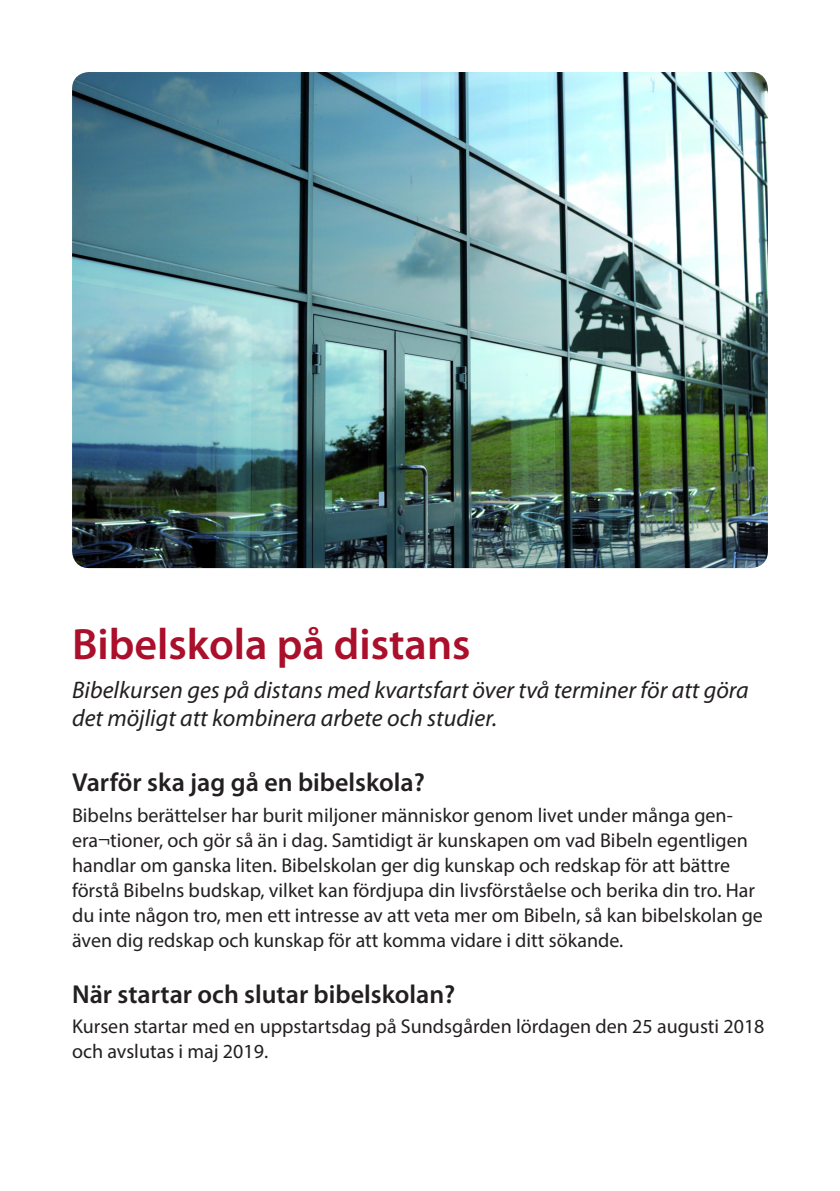
<style>
.page{position:relative;width:840px;height:1191px;background:#fff}
.page>*{position:absolute;margin:0;border:0;box-sizing:border-box;transform-origin:0 0}
.t1{font:600 44px "Myriad Pro";color:#aa0f2b}
.t2{font:600 26px "Myriad Pro";color:#231f20}
.t3{font:italic 24px/28px "Myriad Pro";color:#231f20}
.t4{font:20px/25px "Myriad Pro";color:#231f20}
</style>
<div class="page">
<img style="left:72px;top:72px;width:695px;height:496px">
<p class="t1" style="left:72px;top:616px;width:400px">Bibelskola på distans</p>
<p class="t3" style="left:72px;top:675px;width:677px">Bibelkursen ges på distans med kvartsfart över två terminer för att göra det möjligt att kombinera arbete och studier.</p>
<p class="t2" style="left:72px;top:765px;width:354px">Varför ska jag gå en bibelskola?</p>
<p class="t4" style="left:72px;top:802px;width:692px">Bibelns berättelser har burit miljoner människor genom livet under många gen&shy;era¬tioner, och gör så än i dag. Samtidigt är kunskapen om vad Bibeln egentligen handlar om ganska liten. Bibelskolan ger dig kunskap och redskap för att bättre förstå Bibelns budskap, vilket kan fördjupa din livsförståelse och berika din tro. Har du inte någon tro, men ett intresse av att veta mer om Bibeln, så kan bibelskolan ge även dig redskap och kunskap för att komma vidare i ditt sökande.</p>
<p class="t2" style="left:72px;top:977px;width:384px">När startar och slutar bibelskolan?</p>
<p class="t4" style="left:72px;top:1013px;width:693px">Kursen startar med en uppstartsdag på Sundsgården lördagen den 25 augusti 2018 och avslutas i maj 2019.</p>
</div>
